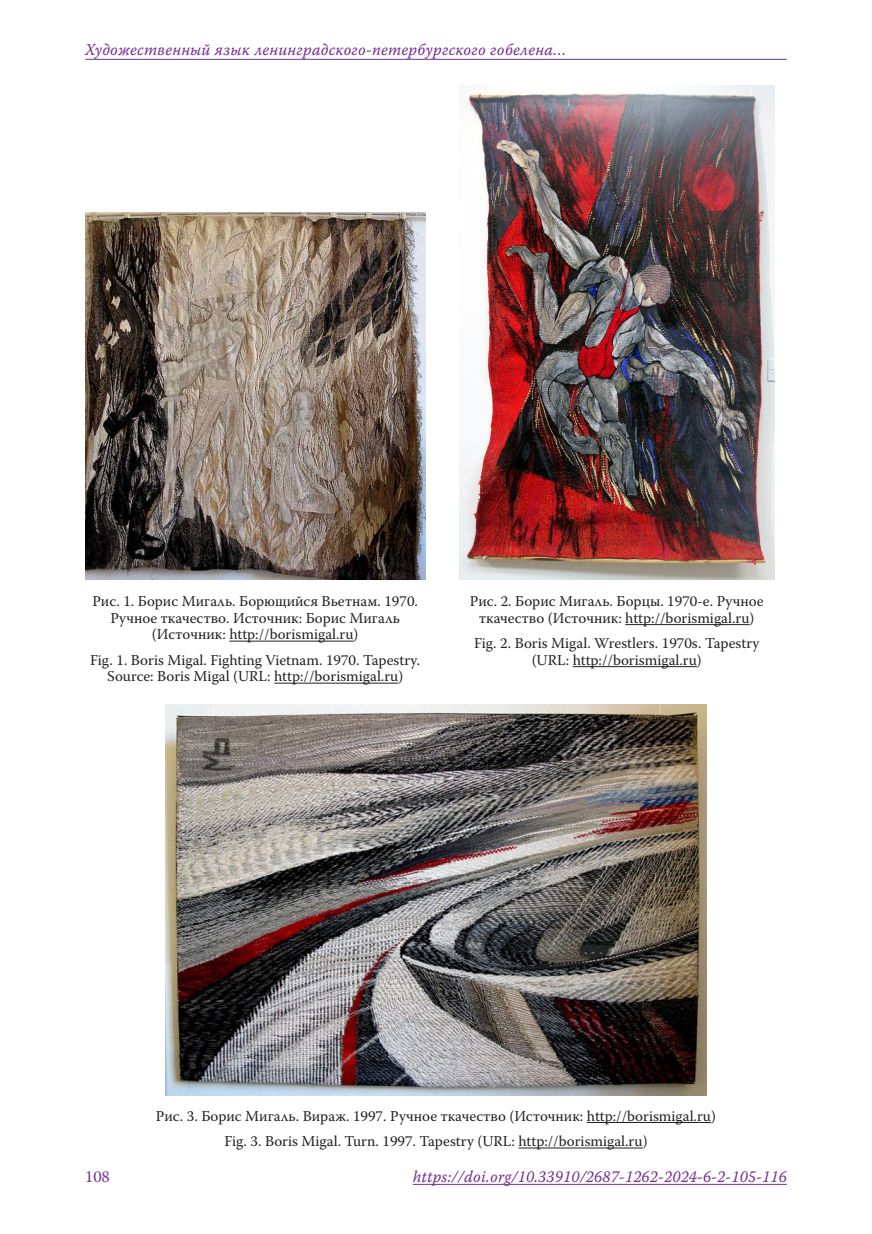
<style>
.page{position:relative;width:872px;height:1234px;background:#fff}
.page>*{position:absolute;margin:0;border:0;box-sizing:border-box;transform-origin:0 0}
.t1{font:16.5px "Warnock Pro It Capt";letter-spacing:.01em;color:#763193;scale:.95 1}
.t2{font:16.5px "Warnock Pro";color:#763193}
.RIS{font:15px/16.5px "Warnock Pro";color:#231f20;text-align:center}
</style>
<div class="page">
<hr style="left:413px;top:1183px;width:374px;height:1px;background:#763193">
<hr style="left:85px;top:59px;width:702px;height:1px;background:#763193">
<img style="left:85px;top:212px;width:340px;height:367px">
<img style="left:459px;top:85px;width:315px;height:494px">
<img style="left:166px;top:704px;width:540px;height:390px">
<hr style="left:229px;top:640px;width:124px;height:1px;background:#231f20">
<hr style="left:274px;top:682px;width:124px;height:1px;background:#231f20">
<hr style="left:625px;top:624px;width:124px;height:1px;background:#231f20">
<hr style="left:572px;top:666px;width:125px;height:1px;background:#231f20">
<hr style="left:587px;top:1121px;width:124px;height:1px;background:#231f20">
<hr style="left:518px;top:1147px;width:124px;height:1px;background:#231f20">
<p class="t1" style="left:85px;top:39px;width:508px">Художественный язык ленинградского-петербургского гобелена…</p>
<p class="RIS" style="left:92px;top:592px;width:327px">Рис. 1. Борис Мигаль. Борющийся Вьетнам. 1970.<br>Ручное ткачество. Источник: Борис Мигаль (Источник: http://borismigal.ru)</p>
<p class="RIS" style="left:90px;top:651px;width:331px">Fig. 1. Boris Migal. Fighting Vietnam. 1970. Tapestry.<br>Source: Boris Migal (URL: http://borismigal.ru)</p>
<p class="RIS" style="left:470px;top:592px;width:295px">Рис. 2. Борис Мигаль. Борцы. 1970-е. Ручное ткачество (Источник: http://borismigal.ru)</p>
<p class="RIS" style="left:474px;top:634px;width:287px">Fig. 2. Boris Migal. Wrestlers. 1970s. Tapestry (URL: http://borismigal.ru)</p>
<p class="RIS" style="left:156px;top:1106px;width:561px">Рис. 3. Борис Мигаль. Вираж. 1997. Ручное ткачество (Источник: http://borismigal.ru)</p>
<p class="RIS" style="left:224px;top:1132px;width:425px">Fig. 3. Boris Migal. Turn. 1997. Tapestry (URL: http://borismigal.ru)</p>
<p class="t2" style="left:85px;top:1166px;width:26px">108</p>
<p class="t1" style="left:413px;top:1166px;width:395px">https://doi.org/10.33910/2687-1262-2024-6-2-105-116</p>
</div>
